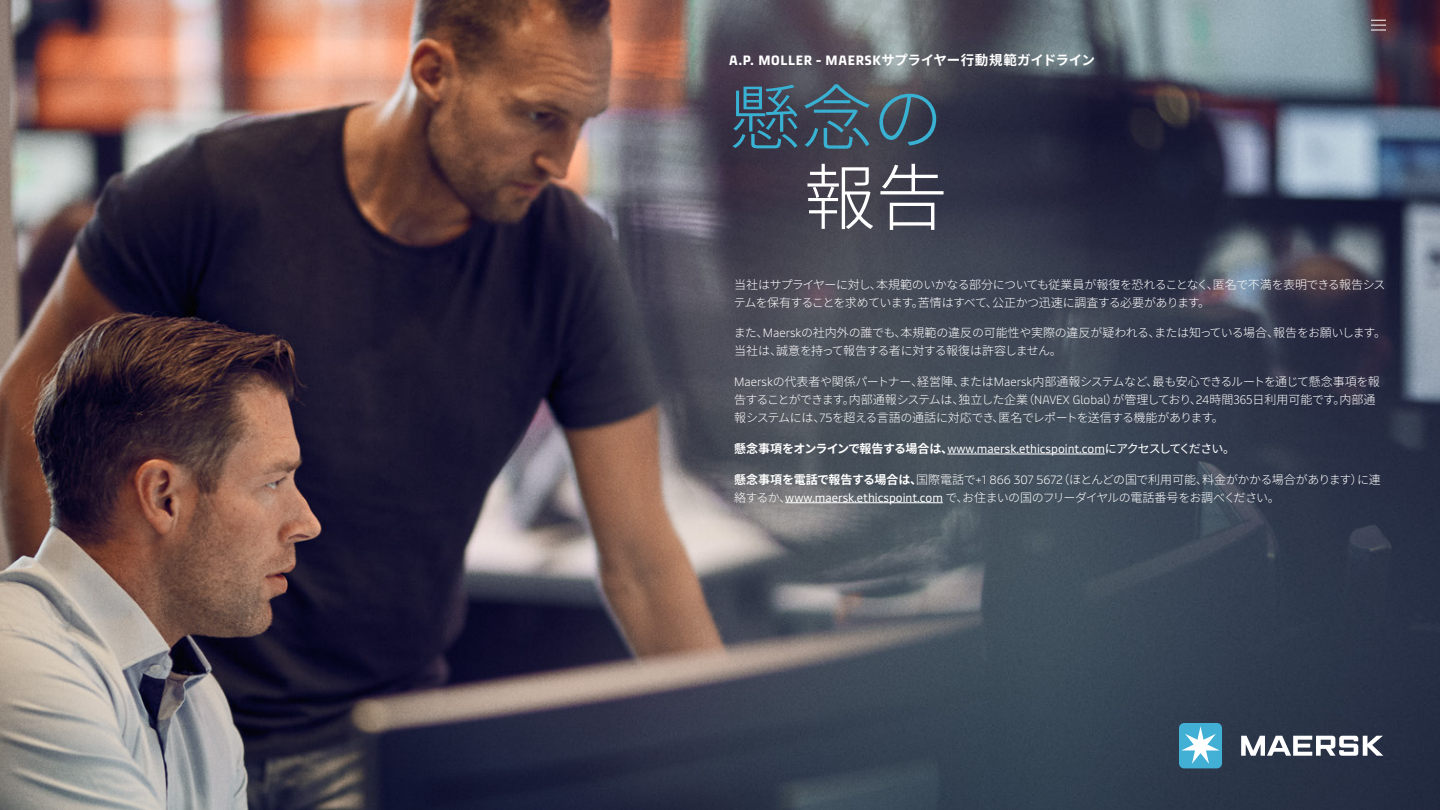
<style>
.page{position:relative;width:1440px;height:810px;background:#fff}
.page>*{position:absolute;margin:0;border:0;box-sizing:border-box;transform-origin:0 0}
.t1{font:300 72px "Noto Sans CJ Kjp";color:#39b1d3}
.t2{font:300 72px "Noto Sans CJ Kjp";color:#fff}
.t3{font:700 13.5px "Maersk Headline";letter-spacing:.05em;color:#fff}
.t4{font:300 12px/18px "Noto Sans CJ Kjp";letter-spacing:-.035em;color:#fff}
.t5{font:12px "Maersk Text";color:#fff}
.s1{font-family:"Noto Sans CJ Kjp"}
.s2{font-family:"Maersk Text"}
.s3{font-family:"Noto Sans CJ Kjp";font-weight:700}
.s4{font-weight:700}
.s5{font-family:"Maersk Text";font-weight:400}
</style>
<div class="page">
<img style="left:0;top:0;width:1440px;height:810px">
<svg style="left:1241px;top:736px;width:142px;height:20px"></svg>
<div style="left:1179px;top:723px;width:43px;height:45px;background:#42b0d5;border-radius:5px"></div>
<svg style="left:1181px;top:726px;width:39px;height:38px"></svg>
<svg style="left:1371px;top:20px;width:15px;height:11px"></svg>
<hr style="left:947px;top:454px;width:158px;height:1px;background:#fff">
<hr style="left:785px;top:502px;width:158px;height:1px;background:#fff">
<p class="t3" style="left:729px;top:49px;width:367px">A.P. MOLLER - MAERSK<span class="s1">サプライヤー行動規範ガイドライン</span></p>
<h1 class="t1" style="left:729px;top:77px;width:216px">懸念の</h1>
<h1 class="t2" style="left:804px;top:157px;width:145px">報告</h1>
<p class="t4" style="left:734px;top:275px;width:653px">当社はサプライヤーに対し、本規範のいかなる部分についても従業員が報復を恐れることなく、匿名で不満を表明できる報告システムを保有することを求めています。苦情はすべて、公正かつ迅速に調査する必要があります。</p>
<p class="t4" style="left:734px;top:324px;width:654px">また、<span class="s2">Maersk</span>の社内外の誰でも、本規範の違反の可能性や実際の違反が疑われる、または知っている場合、報告をお願いします。当社は、誠意を持って報告する者に対する報復は許容しません。</p>
<p class="t4" style="left:734px;top:373px;width:647px"><span class="s2">Maersk</span>の代表者や関係パートナー、経営陣、または<span class="s2">Maersk</span>内部通報システムなど、最も安心できるルートを通じて懸念事項を報告することができます。内部通報システムは、独立した企業（<span class="s2">NAVEX Global</span>）が管理しており、<span class="s2">24</span>時間365日利用可能です。内部通報システムには、<span class="s2">75</span>を超える言語の通話に対応でき、匿名でレポートを送信する機能があります。</p>
<p class="t5" style="left:734px;top:438px;width:502px"><span class="s3">懸念事項をオンラインで報告する場合は、</span>www.maersk.ethicspoint.com<span class="s1">にアクセスしてください。</span></p>
<p class="t4" style="left:734px;top:470px;width:648px"><span class="s4">懸念事項を電話で報告する場合は、</span>国際電話で<span class="s2">+1 866 307 5672</span>（ほとんどの国で利用可能、料金がかかる場合があります）に連絡するか、<span class="s5">www.maersk.ethicspoint.com</span> で、お住まいの国のフリーダイヤルの電話番号をお調べください。</p>
</div>
